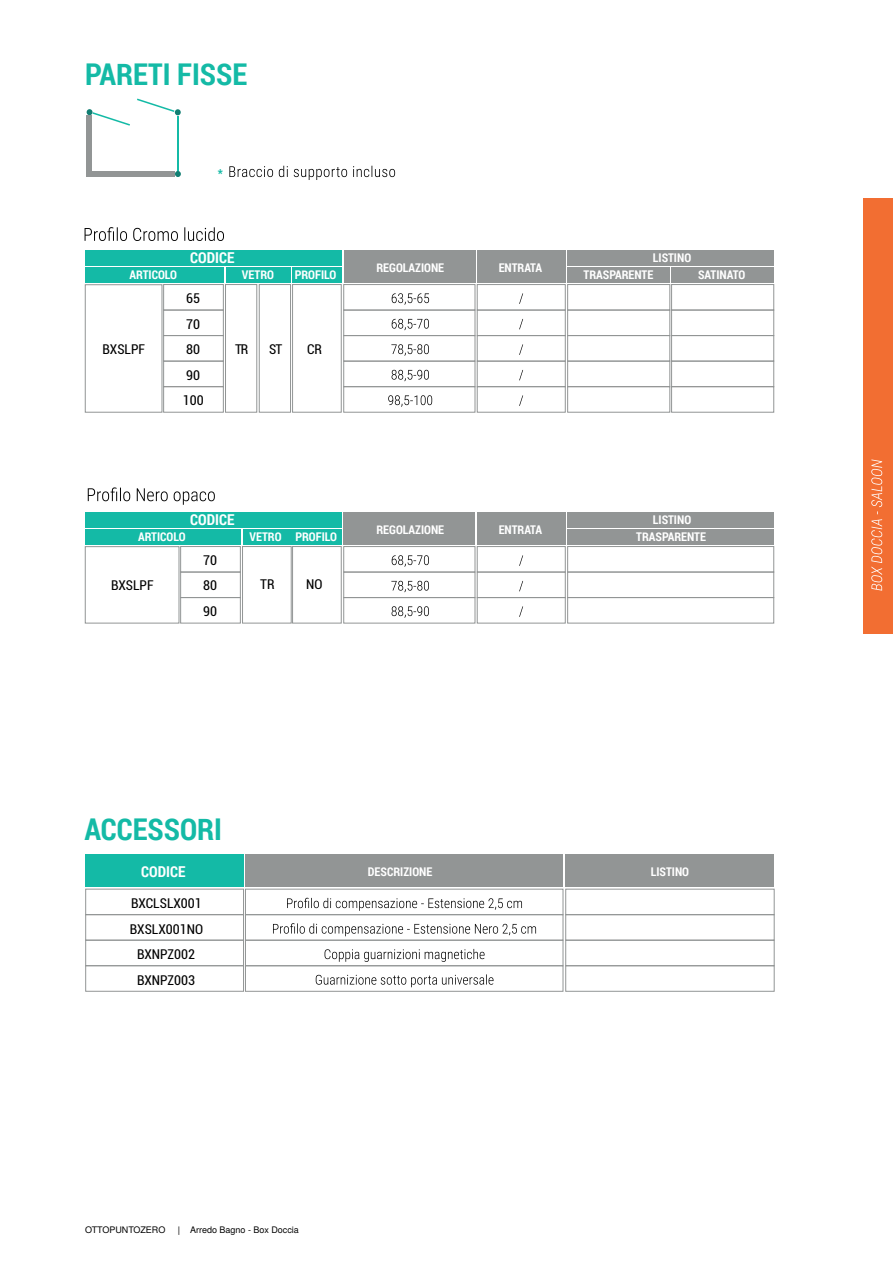
<style>
.page{position:relative;width:893px;height:1263px;background:#fff}
.page>*{position:absolute;margin:0;border:0;box-sizing:border-box;transform-origin:0 0}
.t1{font:700 30px "Roboto Condensed";color:#14baa6}
.t2{font:700 15px "Roboto Condensed";color:#fff}
.t3{font:condensed 15px "Roboto";color:#14baa6}
.t4{font:condensed 13.5px/25.5px "Roboto";color:#000001;text-align:justify}
.t5{font:700 12px "Roboto Condensed";color:#fff}
.t6{font:9px "Te X Gyre Heros";color:#000001}
</style>
<div class="page">
<svg style="left:85px;top:227px;width:139px;height:14px"></svg>
<svg style="left:88px;top:487px;width:127px;height:18px"></svg>
<div style="left:292px;top:529px;width:49px;height:15px;background:#14baa6"></div>
<div style="left:567px;top:512px;width:207px;height:16px;background:#929595"></div>
<div style="left:567px;top:250px;width:207px;height:16px;background:#929595"></div>
<div style="left:85px;top:546px;width:94px;height:77px;border:1px solid #929595"></div>
<div style="left:85px;top:285px;width:77px;height:127px;border:1px solid #929595"></div>
<div style="left:242px;top:546px;width:49px;height:77px;border:1px solid #929595"></div>
<div style="left:225px;top:284px;width:32px;height:128px;border:1px solid #929595"></div>
<div style="left:259px;top:284px;width:32px;height:128px;border:1px solid #929595"></div>
<div style="left:292px;top:546px;width:49px;height:77px;border:1px solid #929595"></div>
<div style="left:292px;top:284px;width:49px;height:128px;border:1px solid #929595"></div>
<div style="left:477px;top:546px;width:88px;height:26px;border:1px solid #929595"></div>
<div style="left:477px;top:284px;width:88px;height:26px;border:1px solid #929595"></div>
<div style="left:477px;top:572px;width:88px;height:26px;border:1px solid #929595"></div>
<div style="left:477px;top:310px;width:88px;height:26px;border:1px solid #929595"></div>
<div style="left:477px;top:597px;width:88px;height:26px;border:1px solid #929595"></div>
<div style="left:477px;top:335px;width:88px;height:26px;border:1px solid #929595"></div>
<div style="left:477px;top:361px;width:88px;height:26px;border:1px solid #929595"></div>
<div style="left:477px;top:386px;width:88px;height:26px;border:1px solid #929595"></div>
<div style="left:344px;top:546px;width:131px;height:26px;border:1px solid #929595"></div>
<div style="left:344px;top:284px;width:131px;height:26px;border:1px solid #929595"></div>
<div style="left:344px;top:572px;width:131px;height:26px;border:1px solid #929595"></div>
<div style="left:344px;top:310px;width:131px;height:26px;border:1px solid #929595"></div>
<div style="left:344px;top:597px;width:131px;height:26px;border:1px solid #929595"></div>
<div style="left:344px;top:335px;width:131px;height:26px;border:1px solid #929595"></div>
<div style="left:344px;top:361px;width:131px;height:26px;border:1px solid #929595"></div>
<div style="left:344px;top:386px;width:131px;height:26px;border:1px solid #929595"></div>
<div style="left:567px;top:546px;width:207px;height:26px;border:1px solid #929595"></div>
<div style="left:567px;top:284px;width:103px;height:26px;border:1px solid #929595"></div>
<div style="left:567px;top:529px;width:207px;height:15px;background:#929595"></div>
<div style="left:567px;top:267px;width:103px;height:15px;background:#929595"></div>
<div style="left:672px;top:267px;width:102px;height:15px;background:#929595"></div>
<div style="left:567px;top:572px;width:207px;height:26px;border:1px solid #929595"></div>
<div style="left:567px;top:310px;width:103px;height:26px;border:1px solid #929595"></div>
<div style="left:567px;top:597px;width:207px;height:26px;border:1px solid #929595"></div>
<div style="left:567px;top:335px;width:103px;height:26px;border:1px solid #929595"></div>
<div style="left:567px;top:361px;width:103px;height:26px;border:1px solid #929595"></div>
<div style="left:567px;top:386px;width:103px;height:26px;border:1px solid #929595"></div>
<div style="left:671px;top:284px;width:103px;height:26px;border:1px solid #929595"></div>
<div style="left:671px;top:310px;width:103px;height:26px;border:1px solid #929595"></div>
<div style="left:671px;top:335px;width:103px;height:26px;border:1px solid #929595"></div>
<div style="left:671px;top:361px;width:103px;height:26px;border:1px solid #929595"></div>
<div style="left:671px;top:386px;width:103px;height:26px;border:1px solid #929595"></div>
<div style="left:477px;top:512px;width:88px;height:32px;background:#929595"></div>
<div style="left:477px;top:250px;width:88px;height:32px;background:#929595"></div>
<div style="left:344px;top:512px;width:131px;height:32px;background:#929595"></div>
<div style="left:344px;top:250px;width:131px;height:32px;background:#929595"></div>
<div style="left:85px;top:512px;width:256px;height:16px;background:#14baa6"></div>
<div style="left:85px;top:250px;width:256px;height:16px;background:#14baa6"></div>
<div style="left:85px;top:529px;width:156px;height:15px;background:#14baa6"></div>
<div style="left:85px;top:267px;width:139px;height:15px;background:#14baa6"></div>
<div style="left:243px;top:529px;width:48px;height:15px;background:#14baa6"></div>
<div style="left:226px;top:267px;width:65px;height:15px;background:#14baa6"></div>
<div style="left:292px;top:267px;width:49px;height:15px;background:#14baa6"></div>
<div style="left:180px;top:546px;width:61px;height:26px;border:1px solid #929595"></div>
<div style="left:163px;top:284px;width:61px;height:26px;border:1px solid #929595"></div>
<div style="left:180px;top:572px;width:61px;height:26px;border:1px solid #929595"></div>
<div style="left:163px;top:310px;width:61px;height:26px;border:1px solid #929595"></div>
<div style="left:180px;top:597px;width:61px;height:26px;border:1px solid #929595"></div>
<div style="left:163px;top:335px;width:61px;height:26px;border:1px solid #929595"></div>
<div style="left:163px;top:361px;width:61px;height:26px;border:1px solid #929595"></div>
<div style="left:163px;top:386px;width:61px;height:26px;border:1px solid #929595"></div>
<svg style="left:392px;top:555px;width:37px;height:12px"></svg>
<svg style="left:391px;top:581px;width:38px;height:11px"></svg>
<svg style="left:392px;top:606px;width:37px;height:12px"></svg>
<svg style="left:392px;top:293px;width:37px;height:12px"></svg>
<svg style="left:392px;top:319px;width:37px;height:11px"></svg>
<svg style="left:391px;top:344px;width:38px;height:12px"></svg>
<svg style="left:392px;top:370px;width:37px;height:11px"></svg>
<svg style="left:388px;top:395px;width:44px;height:12px"></svg>
<svg style="left:519px;top:555px;width:4px;height:11px"></svg>
<svg style="left:519px;top:581px;width:4px;height:10px"></svg>
<svg style="left:519px;top:606px;width:4px;height:11px"></svg>
<svg style="left:519px;top:293px;width:4px;height:11px"></svg>
<svg style="left:519px;top:319px;width:4px;height:10px"></svg>
<svg style="left:519px;top:344px;width:4px;height:11px"></svg>
<svg style="left:519px;top:370px;width:4px;height:10px"></svg>
<svg style="left:519px;top:395px;width:4px;height:11px"></svg>
<svg style="left:87px;top:109px;width:43px;height:17px"></svg>
<svg style="left:137px;top:99px;width:44px;height:16px"></svg>
<div style="left:87px;top:115px;width:5px;height:58px;background:#929595"></div>
<hr style="left:177px;top:116px;width:2px;height:55px;background:#14baa6">
<svg style="left:175px;top:171px;width:6px;height:6px"></svg>
<div style="left:87px;top:171px;width:88px;height:6px;background:#929595"></div>
<svg style="left:229px;top:166px;width:166px;height:14px"></svg>
<div style="left:565px;top:855px;width:209px;height:32px;background:#929595"></div>
<div style="left:245px;top:889px;width:318px;height:26px;border:1px solid #929595"></div>
<div style="left:245px;top:940px;width:318px;height:26px;border:1px solid #929595"></div>
<div style="left:245px;top:965px;width:318px;height:26px;border:1px solid #929595"></div>
<div style="left:245px;top:914px;width:318px;height:26px;border:1px solid #929595"></div>
<div style="left:565px;top:889px;width:209px;height:26px;border:1px solid #929595"></div>
<div style="left:565px;top:940px;width:209px;height:26px;border:1px solid #929595"></div>
<div style="left:565px;top:965px;width:209px;height:26px;border:1px solid #929595"></div>
<div style="left:565px;top:914px;width:209px;height:26px;border:1px solid #929595"></div>
<div style="left:245px;top:855px;width:318px;height:32px;background:#929595"></div>
<div style="left:85px;top:855px;width:159px;height:32px;background:#14baa6"></div>
<div style="left:85px;top:889px;width:159px;height:26px;border:1px solid #929595"></div>
<div style="left:85px;top:940px;width:159px;height:26px;border:1px solid #929595"></div>
<div style="left:85px;top:965px;width:159px;height:26px;border:1px solid #929595"></div>
<div style="left:85px;top:914px;width:159px;height:26px;border:1px solid #929595"></div>
<svg style="left:287px;top:898px;width:235px;height:13px"></svg>
<svg style="left:273px;top:923px;width:263px;height:13px"></svg>
<svg style="left:325px;top:949px;width:160px;height:13px"></svg>
<svg style="left:316px;top:974px;width:177px;height:13px"></svg>
<div style="left:863px;top:198px;width:30px;height:436px;background:#f26e32"></div>
<svg style="left:871px;top:459px;width:11px;height:132px"></svg>
<h1 class="t1" style="left:85px;top:57px;width:163px">PARETI FISSE</h1>
<p class="t3" style="left:218px;top:161px;width:7px">*</p>
<p class="t5" style="left:130px;top:268px;width:49px">ARTICOLO</p>
<p class="t2" style="left:190px;top:249px;width:46px">CODICE</p>
<p class="t5" style="left:242px;top:268px;width:34px">VETRO</p>
<p class="t5" style="left:295px;top:268px;width:43px">PROFILO</p>
<p class="t4" style="left:103px;top:335px;width:44px">BXSLPF</p>
<p class="t4" style="left:183px;top:285px;width:22px;text-align:left">65<br>70<br>80<br>90<br>100</p>
<p class="t4" style="left:235px;top:336px;width:15px">TR</p>
<p class="t4" style="left:269px;top:336px;width:15px">ST</p>
<p class="t4" style="left:307px;top:336px;width:16px">CR</p>
<p class="t5" style="left:376px;top:261px;width:69px">REGOLAZIONE</p>
<p class="t2" style="left:190px;top:511px;width:46px">CODICE</p>
<p class="t5" style="left:138px;top:530px;width:49px">ARTICOLO</p>
<p class="t4" style="left:111px;top:572px;width:44px">BXSLPF</p>
<p class="t4" style="left:203px;top:547px;width:15px">70<br>80<br>90</p>
<p class="t5" style="left:249px;top:530px;width:89px">VETRO PROFILO</p>
<p class="t4" style="left:260px;top:571px;width:16px">TR</p>
<p class="t4" style="left:306px;top:571px;width:18px">NO</p>
<p class="t5" style="left:376px;top:522px;width:69px">REGOLAZIONE</p>
<p class="t5" style="left:499px;top:261px;width:45px">ENTRATA</p>
<p class="t5" style="left:653px;top:251px;width:40px">LISTINO</p>
<p class="t5" style="left:584px;top:267px;width:71px">TRASPARENTE</p>
<p class="t5" style="left:698px;top:267px;width:49px">SATINATO</p>
<p class="t5" style="left:499px;top:522px;width:45px">ENTRATA</p>
<p class="t5" style="left:653px;top:513px;width:40px">LISTINO</p>
<p class="t5" style="left:636px;top:529px;width:71px">TRASPARENTE</p>
<h1 class="t1" style="left:85px;top:811px;width:139px">ACCESSORI</h1>
<p class="t2" style="left:141px;top:863px;width:46px">CODICE</p>
<p class="t5" style="left:368px;top:864px;width:66px">DESCRIZIONE</p>
<p class="t5" style="left:651px;top:864px;width:40px">LISTINO</p>
<p class="t4" style="left:130px;top:890px;width:75px;text-align:center">BXCLSLX001<br>BXSLX001NO<br>BXNPZ002<br>BXNPZ003</p>
<p class="t6" style="left:85px;top:1223px;width:82px">OTTOPUNTOZERO</p>
<p class="t6" style="left:178px;top:1223px;width:123px">| Arredo Bagno - Box Doccia</p>
</div>
